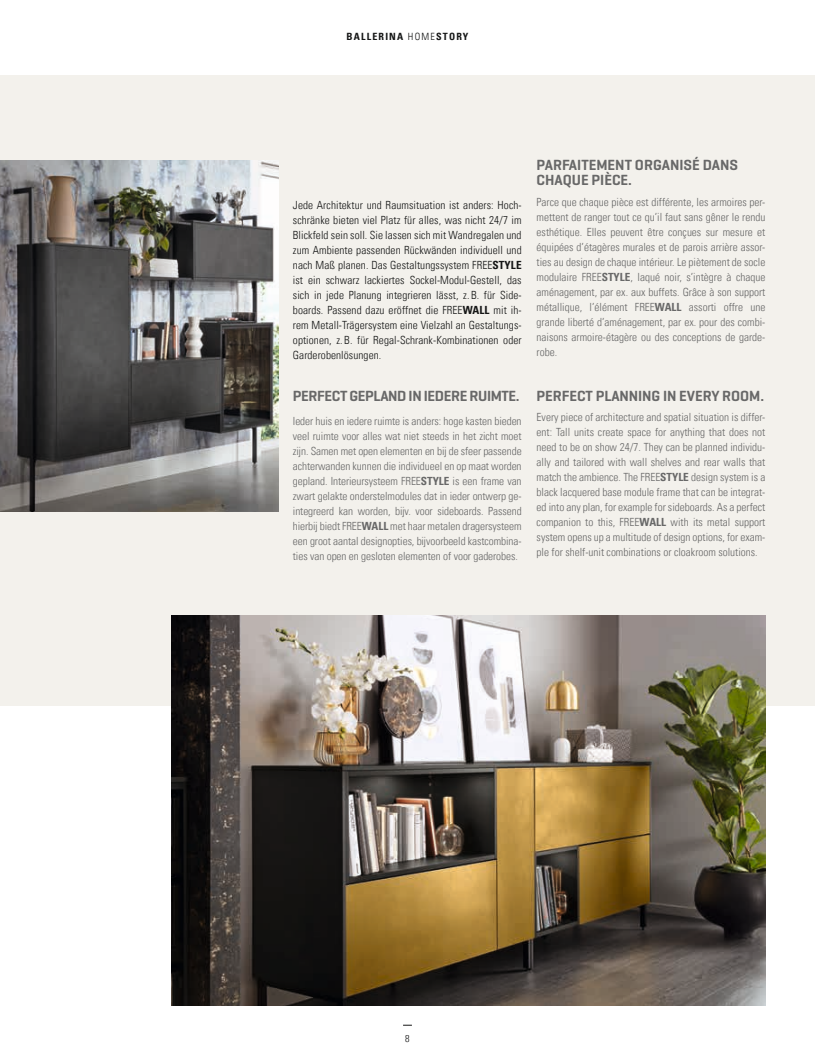
<style>
.page{position:relative;width:815px;height:1063px;background:#fff}
.page>*{position:absolute;margin:0;border:0;box-sizing:border-box;transform-origin:0 0}
.t1{font:600 15px/15px "Geogrotesque";letter-spacing:-.005em;color:#686868}
.t2{font:600 15px "Geogrotesque";letter-spacing:-.025em;color:#686868}
.t3{font:11.25px/15px "Univers Com 47 Light Cond";color:#686868;text-align:justify}
.t4{font:11.25px/15px "Univers Com 47 Light Cond";letter-spacing:.01em;color:#151616;text-align:justify}
.t5{font:10px "Univers Com 67 Bold Cond";letter-spacing:.12em;color:#151616}
.t6{font:10px "Univers Com 47 Light Cond";color:#151616}
.s1{font-family:"Univers Com 47 Light Cond"}
.s2{font-family:"Univers Com 67 Bold Cond"}
</style>
<div class="page">
<div style="left:0;top:75px;width:815px;height:630px;background:#f3f1ec"></div>
<img style="left:0;top:160px;width:279px;height:352px">
<img style="left:171px;top:615px;width:594px;height:390px">
<p class="t5" style="left:346px;top:30px;width:124px">BALLERINA <span class="s1">HOME</span>STORY</p>
<p class="t4" style="left:293px;top:198px;width:230px">Jede Architektur und Raumsituation ist anders: Hoch&shy;schränke bieten viel Platz für alles, was nicht 24/7 im Blickfeld sein soll. Sie lassen sich mit Wandregalen und zum Ambiente passenden Rückwänden individuell und nach Maß planen. Das Gestaltungssystem FREE<span class="s2">STYLE </span>ist ein schwarz lackiertes Sockel-Modul-Gestell, das sich in jede Planung integrieren lässt, z. B. für Side&shy;boards. Passend dazu eröffnet die FREE<span class="s2">WALL</span> mit ih&shy;rem Metall-Trägersystem eine Vielzahl an Gestaltungs&shy;optionen, z. B. für Regal-Schrank-Kombinationen oder Garderobenlösungen.</p>
<h1 class="t2" style="left:293px;top:386px;width:228px">PERFECT GEPLAND IN IEDERE RUIMTE.</h1>
<p class="t3" style="left:293px;top:414px;width:230px">Ieder huis en iedere ruimte is anders: hoge kasten bieden veel ruimte voor alles wat niet steeds in het zicht moet zijn. Samen met open elementen en bij de sfeer passende achterwanden kunnen die individueel en op maat worden gepland. Interieursysteem FREE<span class="s2">STYLE</span> is een frame van zwart gelakte onderstelmodules dat in ieder ontwerp ge&shy;ïntegreerd kan worden, bijv. voor sideboards. Passend hierbij biedt FREE<span class="s2">WALL</span> met haar metalen dragersysteem een groot aantal designopties, bijvoorbeeld kastcombina&shy;ties van open en gesloten elementen of voor gaderobes.</p>
<h1 class="t1" style="left:537px;top:157px;width:203px">PARFAITEMENT ORGANISÉ DANS<br>CHAQUE PIÈCE.</h1>
<p class="t3" style="left:537px;top:194px;width:230px">Parce que chaque pièce est différente, les armoires per&shy;mettent de ranger tout ce qu’il faut sans gêner le rendu esthétique. Elles peuvent être conçues sur mesure et équipées d’étagères murales et de parois arrière assor&shy;ties au design de chaque intérieur. Le piètement de socle modulaire FREE<span class="s2">STYLE</span>, laqué noir, s’intègre à chaque aménagement, par ex. aux buffets. Grâce à son support métallique, l’élément FREE<span class="s2">WALL</span> assorti offre une grande liberté d’aménagement, par ex. pour des combi&shy;naisons armoire-étagère ou des conceptions de garde&shy;robe.</p>
<h1 class="t1" style="left:537px;top:388px;width:229px">PERFECT PLANNING IN EVERY ROOM.</h1>
<p class="t3" style="left:537px;top:410px;width:230px">Every piece of architecture and spatial situation is differ&shy;ent: Tall units create space for anything that does not need to be on show 24/7. They can be planned individu&shy;ally and tailored with wall shelves and rear walls that match the ambience. The FREE<span class="s2">STYLE</span> design system is a black lacquered base module frame that can be integrat&shy;ed into any plan, for example for sideboards. As a perfect companion to this, FREE<span class="s2">WALL</span> with its metal support system opens up a multitude of design options, for exam&shy;ple for shelf-unit combinations or cloakroom solutions.</p>
<p class="t6" style="left:405px;top:1033px;width:6px">8</p>
</div>
